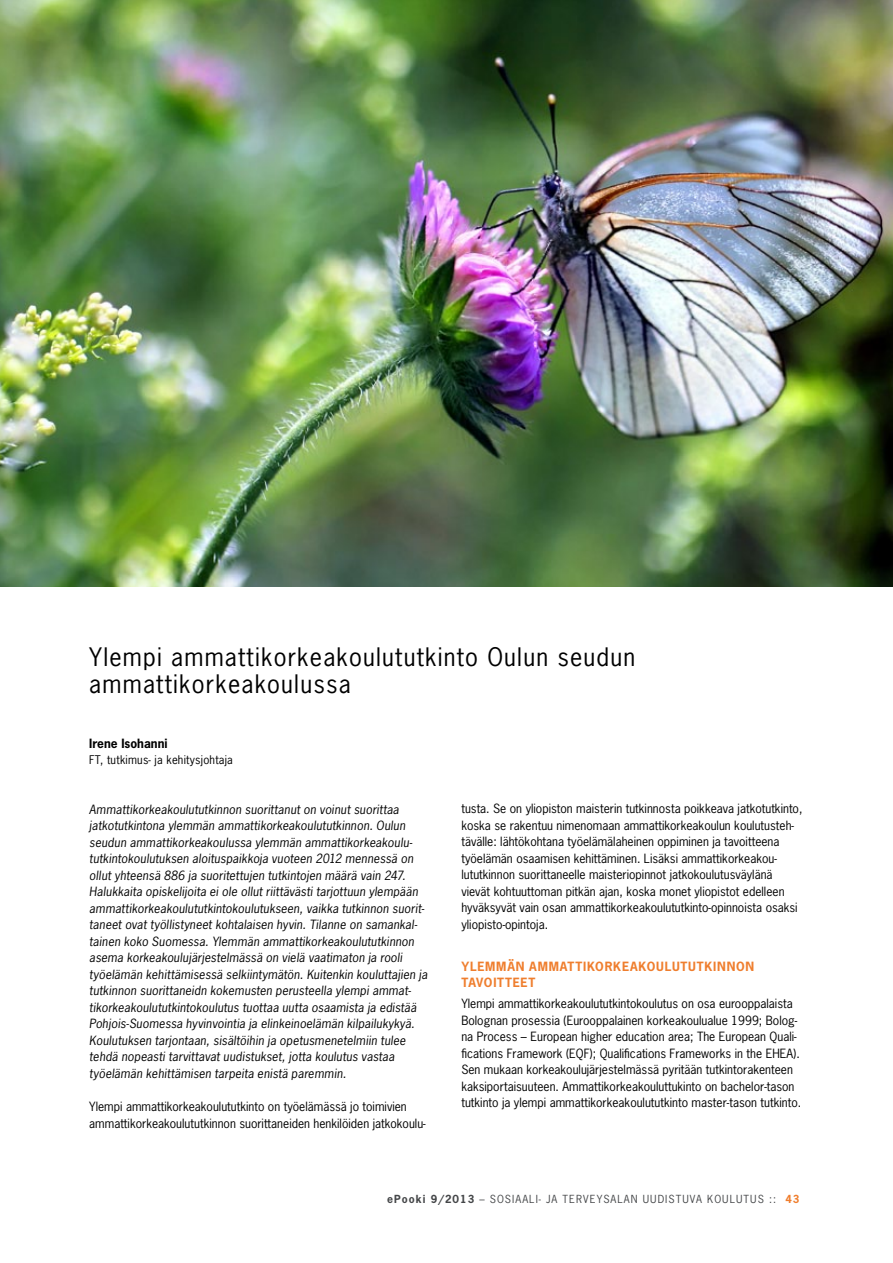
<style>
.page{position:relative;width:893px;height:1263px;background:#fff}
.page>*{position:absolute;margin:0;border:0;box-sizing:border-box;transform-origin:0 0}
.t1{font:24px/27px "News Gothic";letter-spacing:.05em;color:#000}
.t2{font:12px/16.5px "News Gothic";color:#000}
.t3{font:italic 12px/16.5px "News Gothic";letter-spacing:.015em;color:#000}
.t4{font:700 12px/16.5px "News Gothic";letter-spacing:.065em;color:#ef7e2e}
.t5{font:700 12px "News Gothic";color:#000}
.t6{font:11.25px "News Gothic";letter-spacing:.02em;color:#000}
.t7{font:10.5px "News Gothic";letter-spacing:.1em;color:#444648}
.s1{font-weight:700}
.s2{font-weight:700;color:#ef7e2e}
</style>
<div class="page">
<img style="left:0;top:0;width:893px;height:587px">
<h1 class="t1" style="left:89px;top:643px;width:547px">Ylempi ammattikorkeakoulututkinto Oulun seudun ammattikorkeakoulussa</h1>
<p class="t5" style="left:89px;top:735px;width:80px">IRENE ISOHANNI</p>
<p class="t6" style="left:89px;top:753px;width:145px">FT, tutkimus- ja kehitysjohtaja</p>
<p class="t3" style="left:89px;top:801px;width:340px">Ammattikorkeakoulututkinnon suorittanut on voinut suorittaa jatkotutkintona ylemmän ammattikorkeakoulututkinnon. Oulun seudun ammattikorkeakoulussa ylemmän ammattikorkeakoulu&shy;tutkintokoulutuksen aloituspaikkoja vuoteen 2012 mennessä on ollut yhteensä 886 ja suoritettujen tutkintojen määrä vain 247.<br>Halukkaita opiskelijoita ei ole ollut riittävästi tarjottuun ylempään ammattikorkeakoulututkintokoulutukseen, vaikka tutkinnon suorit&shy;taneet ovat työllistyneet kohtalaisen hyvin. Tilanne on samankal&shy;tainen koko Suomessa. Ylemmän ammattikorkeakoulututkinnon asema korkeakoulujärjestelmässä on vielä vaatimaton ja rooli työelämän kehittämisessä selkiintymätön. Kuitenkin kouluttajien ja tutkinnon suorittaneidn kokemusten perusteella ylempi ammat&shy;tikorkeakoulututkintokoulutus tuottaa uutta osaamista ja edistää Pohjois-Suomessa hyvinvointia ja elinkeinoelämän kilpailukykyä.<br>Koulutuksen tarjontaan, sisältöihin ja opetusmenetelmiin tulee tehdä nopeasti tarvittavat uudistukset, jotta koulutus vastaa työelämän kehittämisen tarpeita enistä paremmin.</p>
<p class="t2" style="left:89px;top:1098px;width:338px">Ylempi ammattikorkeakoulututkinto on työelämässä jo toimivien ammattikorkeakoulututkinnon suorittaneiden henkilöiden jatkokoulu-</p>
<p class="t2" style="left:461px;top:800px;width:343px">tusta. Se on yliopiston maisterin tutkinnosta poikkeava jatkotutkinto, koska se rakentuu nimenomaan ammattikorkeakoulun koulutusteh&shy;tävälle: lähtökohtana työelämälaheinen oppiminen ja tavoitteena työelämän osaamisen kehittäminen. Lisäksi ammattikorkeakou&shy;lututkinnon suorittaneelle maisteriopinnot jatkokoulutusväylänä vievät kohtuuttoman pitkän ajan, koska monet yliopistot edelleen hyväksyvät vain osan ammattikorkeakoulututkinto-opinnoista osaksi yliopisto-opintoja.</p>
<p class="t4" style="left:461px;top:958px;width:4px">YLE</p>
<p class="t4" style="left:461px;top:958px;width:294px;text-indent:24px">MMÄN AMMATT IKORKEAKOULUTUTKINNON<br>TAVOITTEET</p>
<p class="t2" style="left:461px;top:995px;width:341px">Ylempi ammattikorkeakoulututkintokoulutus on osa eurooppalaista Bolognan prosessia (Eurooppalainen korkeakoulualue 1999; Bolog&shy;na Process – European higher education area; The European Quali&shy;fications Framework (EQF); Qualifications Frameworks in the EHEA).<br>Sen mukaan korkeakoulujärjestelmässä pyritään tutkintorakenteen kaksiportaisuuteen. Ammattikorkeakouluttukinto on bachelor-tason tutkinto ja ylempi ammattikorkeakoulututkinto master-tason tutkinto.</p>
<p class="t7" style="left:387px;top:1192px;width:414px"><span class="s1">EPOOKI 9/2013</span> – Sosiaali- ja terveysalan uudistuva koulutus :: <span class="s2">43</span></p>
</div>
